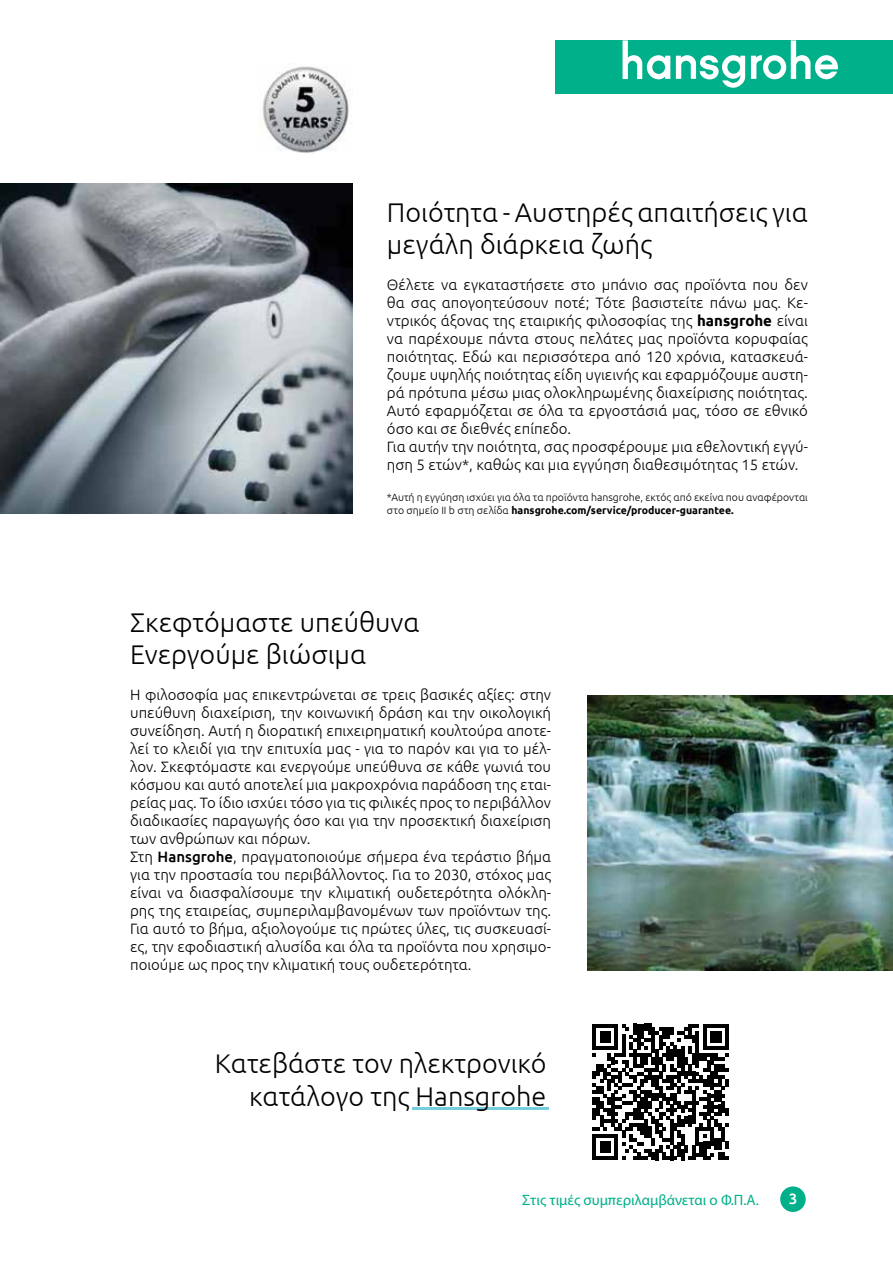
<style>
.page{position:relative;width:893px;height:1263px;background:#fff}
.page>*{position:absolute;margin:0;border:0;box-sizing:border-box;transform-origin:0 0}
.t1{font:300 27px/32.4px "Ubuntu";color:#000}
.t2{font:300 15px/18px "Ubuntu";color:#000}
.t3{font:15px "Myriad Pro";color:#00b08b}
.t4{font:500 15px "Ubuntu";color:#fff}
.t5{font:300 10.5px/12.6px "Ubuntu";color:#000}
.s1{font-weight:700}
.s2{font-weight:500}
</style>
<div class="page">
<div style="left:780px;top:1186px;width:26px;height:26px;background:#00b08b;border-radius:50%"></div>
<hr style="left:412px;top:1107px;width:137px;height:2px;background:#75cede">
<img style="left:0;top:184px;width:352px;height:329px">
<img style="left:258px;top:66px;width:94px;height:87px">
<img style="left:587px;top:695px;width:306px;height:275px">
<svg style="left:592px;top:1024px;width:137px;height:136px"></svg>
<div style="left:555px;top:40px;width:338px;height:54px;background:#00b08b"></div>
<svg style="left:622px;top:40px;width:216px;height:48px"></svg>
<h1 class="t1" style="left:387px;top:195px;width:422px">Ποιότητα - Αυστηρές απαιτήσεις για μεγάλη διάρκεια ζωής</h1>
<p class="t2" style="left:387px;top:276px;width:422px">Θέλετε να εγκαταστήσετε στο μπάνιο σας προϊόντα που δεν θα σας απογοητεύσουν ποτέ; Τότε βασιστείτε πάνω μας. Κε&shy;ντρικός άξονας της εταιρικής φιλοσοφίας της <span class="s1">hansgrohe</span> είναι να παρέχουμε πάντα στους πελάτες μας προϊόντα κορυφαίας ποιότητας. Εδώ και περισσότερα από 120 χρόνια, κατασκευά&shy;ζουμε υψηλής ποιότητας είδη υγιεινής και εφαρμόζουμε αυστη&shy;ρά πρότυπα μέσω μιας ολοκληρωμένης διαχείρισης ποιότητας.<br>Αυτό εφαρμόζεται σε όλα τα εργοστάσιά μας, τόσο σε εθνικό όσο και σε διεθνές επίπεδο.<br>Για αυτήν την ποιότητα, σας προσφέρουμε μια εθελοντική εγγύ&shy;ηση 5 ετών*, καθώς και μια εγγύηση διαθεσιμότητας 15 ετών.</p>
<p class="t5" style="left:387px;top:491px;width:422px">*Αυτή η εγγύηση ισχύει για όλα τα προϊόντα hansgrohe, εκτός από εκείνα που αναφέρονται στο σημείο II b στη σελίδα <span class="s1">hansgrohe.com/service/producer-guarantee.</span></p>
<h1 class="t1" style="left:130px;top:605px;width:291px">Σκεφτόμαστε υπεύθυνα<br>Ενεργούμε βιώσιμα</h1>
<p class="t2" style="left:130px;top:685px;width:422px">Η φιλοσοφία μας επικεντρώνεται σε τρεις βασικές αξίες: στην υπεύθυνη διαχείριση, την κοινωνική δράση και την οικολογική συνείδηση. Αυτή η διορατική επιχειρηματική κουλτούρα αποτε&shy;λεί το κλειδί για την επιτυχία μας - για το παρόν και για το μέλ&shy;λον. Σκεφτόμαστε και ενεργούμε υπεύθυνα σε κάθε γωνιά του κόσμου και αυτό αποτελεί μια μακροχρόνια παράδοση της εται&shy;ρείας μας. Το ίδιο ισχύει τόσο για τις φιλικές προς το περιβάλλον διαδικασίες παραγωγής όσο και για την προσεκτική διαχείριση των ανθρώπων και πόρων.<br>Στη <span class="s2">Hansgrohe</span>, πραγματοποιούμε σήμερα ένα τεράστιο βήμα για την προστασία του περιβάλλοντος. Για το 2030, στόχος μας είναι να διασφαλίσουμε την κλιματική ουδετερότητα ολόκλη&shy;ρης της εταιρείας, συμπεριλαμβανομένων των προϊόντων της.<br>Για αυτό το βήμα, αξιολογούμε τις πρώτες ύλες, τις συσκευασί&shy;ες, την εφοδιαστική αλυσίδα και όλα τα προϊόντα που χρησιμο&shy;ποιούμε ως προς την κλιματική τους ουδετερότητα.</p>
<h1 class="t1" style="left:215px;top:1047px;width:333px;text-align:right">Κατεβάστε τον ηλεκτρονικό κατάλογο της Hansgrohe</h1>
<p class="t3" style="left:522px;top:1190px;width:238px">Στις τιμές συμπεριλαμβάνεται ο Φ.Π.Α.</p>
<p class="t4" style="left:789px;top:1189px;width:10px">3</p>
</div>
